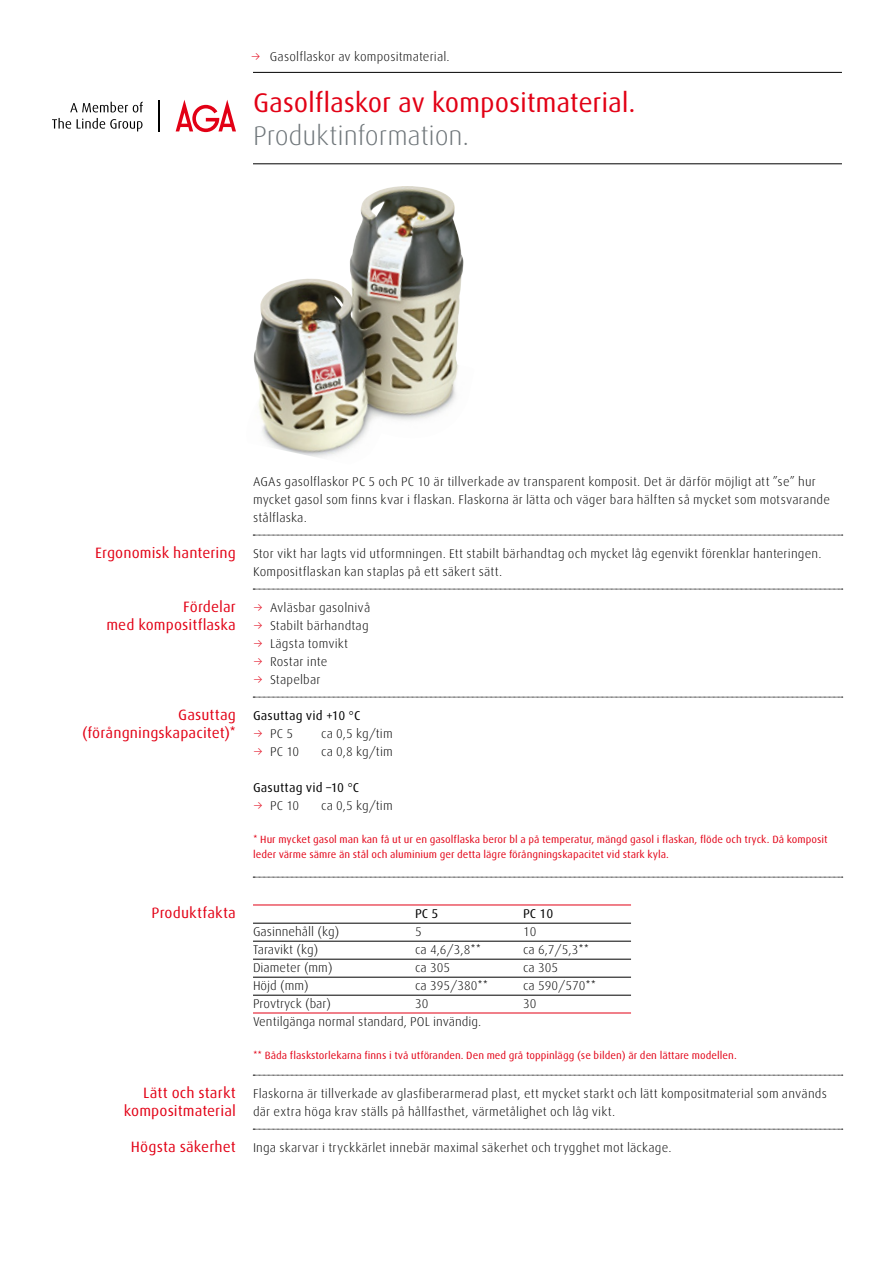
<style>
.page{position:relative;width:893px;height:1263px;background:#fff}
.page>*{position:absolute;margin:0;border:0;box-sizing:border-box;transform-origin:0 0}
.Headline_red{font:27px "Linde Dax OT";letter-spacing:-.01em;color:#e20015}
.Headline_grey{font:300 27px "Linde Dax OT";letter-spacing:-.01em;color:#70777b}
.Subtitle_Red_10pt{font:15px/18px "Linde Dax OT";letter-spacing:.005em;color:#e20015;text-align:right}
.Copy_text{font:300 12.75px/18px "Linde Dax OT";letter-spacing:.015em;color:#000}
.Table_-_Copy_TextTab{font:300 12.75px "Linde Dax OT";color:#000}
.Copy_text_Arrows{font:300 12.75px "Linde Dax OT";letter-spacing:.015em;color:#000}
.Tabel_-_Headline_Red{font:300 12.75px "Linde Dax OT";color:#000}
.Sample_Information{font:300 12.75px "Linde Dax OT";letter-spacing:.01em;color:#000}
.Copy_text-2{font:12.75px "Linde Dax OT";letter-spacing:.01em;color:#000}
.Tabel_-_Headline_Red-2{font:12.75px "Linde Dax OT";color:#000}
.Captions{font:10.5px/14.7px "Linde Dax OT";color:#e20015}
.s1{color:#e20015}
</style>
<div class="page">
<hr style="left:159px;top:100px;width:1px;height:31px;background:#000">
<svg style="left:176px;top:100px;width:60px;height:32px"></svg>
<svg style="left:70px;top:102px;width:73px;height:10px"></svg>
<svg style="left:52px;top:118px;width:19px;height:11px"></svg>
<svg style="left:77px;top:118px;width:66px;height:13px"></svg>
<hr style="left:253px;top:72px;width:589px;height:1px;background:#000">
<hr style="left:253px;top:163px;width:589px;height:1px;background:#000">
<img style="left:253px;top:186px;width:211px;height:271px">
<svg style="left:253px;top:535px;width:590px;height:1px"></svg>
<svg style="left:253px;top:589px;width:590px;height:1px"></svg>
<svg style="left:253px;top:697px;width:590px;height:1px"></svg>
<svg style="left:253px;top:877px;width:590px;height:1px"></svg>
<hr style="left:253px;top:904px;width:378px;height:1px;background:#e20015">
<hr style="left:253px;top:923px;width:378px;height:1px;background:#000">
<hr style="left:253px;top:941px;width:378px;height:1px;background:#000">
<hr style="left:253px;top:959px;width:378px;height:1px;background:#000">
<hr style="left:253px;top:977px;width:378px;height:1px;background:#000">
<hr style="left:253px;top:995px;width:378px;height:1px;background:#000">
<hr style="left:253px;top:1012px;width:378px;height:1px;background:#e20015">
<svg style="left:253px;top:1075px;width:590px;height:1px"></svg>
<svg style="left:253px;top:1129px;width:590px;height:1px"></svg>
<p class="Sample_Information" style="left:251px;top:48px;width:200px"><span class="s1">→</span> Gasolflaskor av kompositmaterial.</p>
<p class="Headline_red" style="left:253px;top:86px;width:384px">Gasolflaskor av kompositmaterial.</p>
<p class="Headline_grey" style="left:253px;top:118px;width:218px">Produktinformation.</p>
<p class="Subtitle_Red_10pt" style="left:95px;top:543px;width:142px">Ergonomisk hantering</p>
<p class="Subtitle_Red_10pt" style="left:106px;top:597px;width:131px">Fördelar<br>med kompositflaska</p>
<p class="Subtitle_Red_10pt" style="left:178px;top:705px;width:59px">Gasuttag</p>
<p class="Subtitle_Red_10pt" style="left:82px;top:723px;width:155px">(förångningskapacitet)*</p>
<p class="Copy_text" style="left:253px;top:472px;width:578px">AGAs gasolflaskor PC 5 och PC 10 är tillverkade av transparent komposit. Det är därför möjligt att ”se” hur mycket gasol som finns kvar i flaskan. Flaskorna är lätta och väger bara hälften så mycket som motsvarande stålflaska.</p>
<p class="Copy_text" style="left:253px;top:544px;width:570px">Stor vikt har lagts vid utformningen. Ett stabilt bärhandtag och mycket låg egenvikt förenklar hanteringen.<br>Kompositflaskan kan staplas på ett säkert sätt.</p>
<p class="Copy_text_Arrows" style="left:253px;top:599px;width:119px"><span class="s1">→</span> Avläsbar gasolnivå</p>
<p class="Copy_text_Arrows" style="left:253px;top:617px;width:117px"><span class="s1">→</span> Stabilt bärhandtag</p>
<p class="Copy_text_Arrows" style="left:253px;top:635px;width:97px"><span class="s1">→</span> Lägsta tomvikt</p>
<p class="Copy_text_Arrows" style="left:253px;top:653px;width:76px"><span class="s1">→</span> Rostar inte</p>
<p class="Copy_text_Arrows" style="left:253px;top:671px;width:69px"><span class="s1">→</span> Stapelbar</p>
<p class="Copy_text-2" style="left:253px;top:707px;width:109px">Gasuttag vid +10 °C</p>
<p class="Copy_text_Arrows" style="left:253px;top:725px;width:42px"><span class="s1">→</span> PC5</p>
<p class="Copy_text_Arrows" style="left:321px;top:725px;width:73px">ca 0,5 kg/tim</p>
<p class="Copy_text_Arrows" style="left:253px;top:743px;width:48px"><span class="s1">→</span> PC 10</p>
<p class="Copy_text_Arrows" style="left:321px;top:743px;width:73px">ca 0,8 kg/tim</p>
<p class="Copy_text-2" style="left:253px;top:779px;width:108px">Gasuttag vid –10 °C</p>
<p class="Copy_text_Arrows" style="left:253px;top:797px;width:48px"><span class="s1">→</span> PC 10</p>
<p class="Copy_text_Arrows" style="left:321px;top:797px;width:73px">ca 0,5 kg/tim</p>
<p class="Captions" style="left:253px;top:831px;width:576px">* Hur mycket gasol man kan få ut ur en gasolflaska beror bl a på temperatur, mängd gasol i flaskan, flöde och tryck. Då komposit leder värme sämre än stål och aluminium ger detta lägre förångningskapacitet vid stark kyla.</p>
<p class="Subtitle_Red_10pt" style="left:151px;top:903px;width:86px">Produktfakta</p>
<p class="Subtitle_Red_10pt" style="left:143px;top:1083px;width:94px">Lätt och starkt</p>
<p class="Subtitle_Red_10pt" style="left:124px;top:1101px;width:114px">kompositmaterial</p>
<p class="Subtitle_Red_10pt" style="left:131px;top:1137px;width:106px">Högsta säkerhet</p>
<p class="Tabel_-_Headline_Red-2" style="left:415px;top:905px;width:25px">PC 5</p>
<p class="Tabel_-_Headline_Red-2" style="left:523px;top:905px;width:32px">PC 10</p>
<p class="Table_-_Copy_TextTab" style="left:253px;top:923px;width:88px">Gasinnehåll (kg)</p>
<p class="Table_-_Copy_TextTab" style="left:415px;top:923px;width:8px">5</p>
<p class="Table_-_Copy_TextTab" style="left:523px;top:923px;width:15px">10</p>
<p class="Table_-_Copy_TextTab" style="left:253px;top:941px;width:67px">Taravikt (kg)</p>
<p class="Table_-_Copy_TextTab" style="left:415px;top:941px;width:68px">ca 4,6/3,8**</p>
<p class="Table_-_Copy_TextTab" style="left:523px;top:941px;width:68px">ca 6,7/5,3**</p>
<p class="Table_-_Copy_TextTab" style="left:253px;top:959px;width:81px">Diameter (mm)</p>
<p class="Table_-_Copy_TextTab" style="left:415px;top:959px;width:37px">ca 305</p>
<p class="Table_-_Copy_TextTab" style="left:523px;top:959px;width:37px">ca 305</p>
<p class="Table_-_Copy_TextTab" style="left:253px;top:977px;width:57px">Höjd (mm)</p>
<p class="Table_-_Copy_TextTab" style="left:415px;top:977px;width:75px">ca 395/380**</p>
<p class="Table_-_Copy_TextTab" style="left:523px;top:977px;width:75px">ca 590/570**</p>
<p class="Table_-_Copy_TextTab" style="left:253px;top:995px;width:80px">Provtryck (bar)</p>
<p class="Table_-_Copy_TextTab" style="left:415px;top:995px;width:15px">30</p>
<p class="Table_-_Copy_TextTab" style="left:523px;top:995px;width:15px">30</p>
<p class="Tabel_-_Headline_Red" style="left:253px;top:1013px;width:230px">Ventilgänga normal standard, POL invändig.</p>
<p class="Captions" style="left:253px;top:1047px;width:485px">** Båda flaskstorlekarna finns i två utföranden. Den med grå toppinlägg (se bilden) är den lättare modellen.</p>
<p class="Copy_text" style="left:253px;top:1084px;width:575px">Flaskorna är tillverkade av glasfiberarmerad plast, ett mycket starkt och lätt kompositmaterial som används där extra höga krav ställs på hållfasthet, värmetålighet och låg vikt.</p>
<p class="Copy_text" style="left:253px;top:1138px;width:420px">Inga skarvar i tryckkärlet innebär maximal säkerhet och trygghet mot läckage.</p>
</div>
